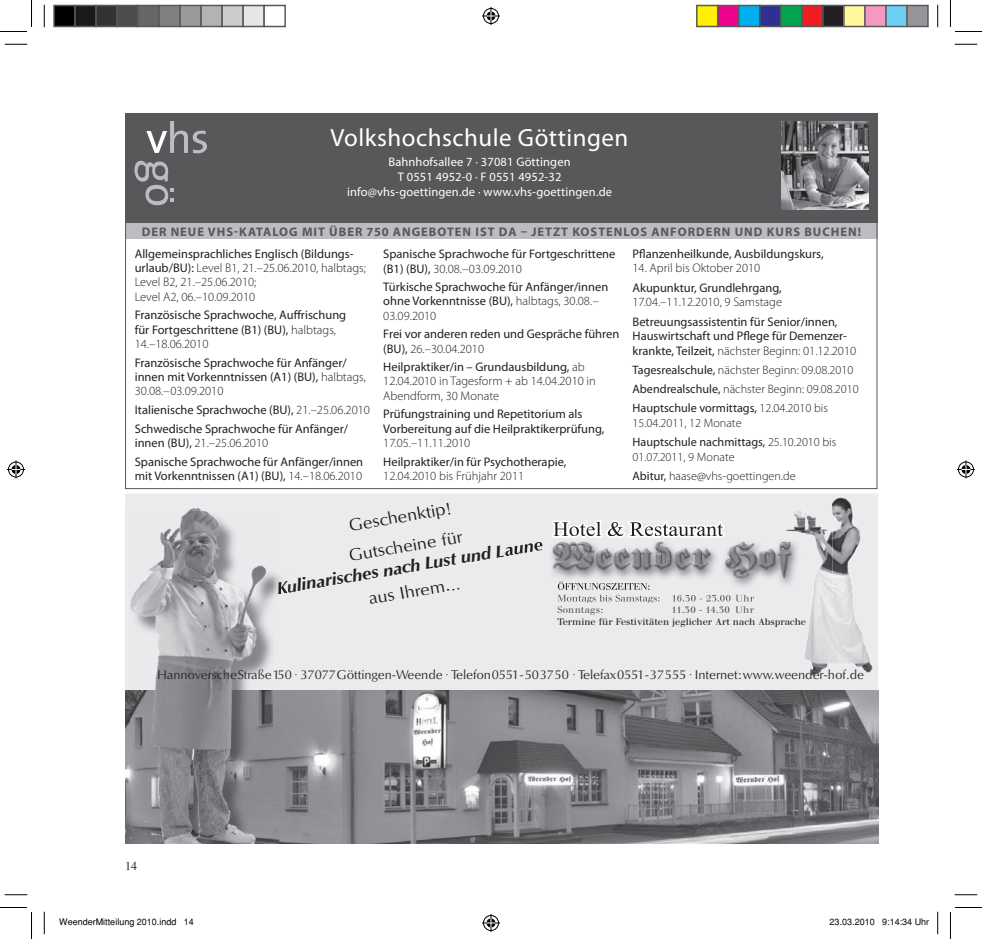
<style>
.page{position:relative;width:982px;height:939px;background:#fff}
.page>*{position:absolute;margin:0;border:0;box-sizing:border-box;transform-origin:0 0}
.t1{font:24.9px "Myriad Pro";letter-spacing:.02em;color:#fff}
.t2{font:17.7px/30px "October SB";color:#231f20;scale:1.06 1}
.t3{font:17.7px "October SB Med Ita";color:#231f20;scale:1.06 1}
.t4{font:13.2px "October SB";letter-spacing:-.005em;color:#2a2829}
.t5{font:12.45px/14.5px "Myriad Pro";color:#231f20}
.t6{font:300 12.45px/14.2px "Myriad Pro";color:#231f20}
.t7{font:12.45px/15px "Myriad Pro";letter-spacing:.01em;color:#fff;text-align:center}
.t8{font:700 12.45px "Myriad Pro";letter-spacing:.08em;color:#57585a}
.t9{font:300 12.15px/19.2px "Myriad Pro";color:#231f20}
.t10{font:12px "Times";color:#231f20}
.t11{font:9.45px "Walbaum SB";color:#231f20;scale:1.06 1}
.t12{font:9.45px "Walbaum SB";letter-spacing:.02em;color:#5b5b5e;scale:1.06 1}
.t13{font:9px "Helvetica";color:#000}
.s1{font-weight:400}
.s2{font-weight:300}
</style>
<div class="page">
<div style="left:125px;top:113px;width:752px;height:111px;background:#57585a"></div>
<div style="left:125px;top:224px;width:752px;height:15px;background:#bcbdc0"></div>
<svg style="left:134px;top:161px;width:40px;height:44px"></svg>
<svg style="left:146px;top:122px;width:60px;height:31px"></svg>
<img style="left:781px;top:122px;width:87px;height:88px">
<svg style="left:125px;top:493px;width:753px;height:197px;background:#e2e3e4"></svg>
<hr style="left:557px;top:602px;width:197px;height:1px;background:#eaebec">
<img style="left:289px;top:690px;width:589px;height:154px">
<img style="left:804px;top:493px;width:52px;height:184px">
<div style="left:557px;top:618px;width:248px;height:9px;background:#eaebec"></div>
<img style="left:131px;top:511px;width:158px;height:333px">
<img style="left:125px;top:508px;width:147px;height:182px">
<img style="left:125px;top:690px;width:6px;height:154px">
<img style="left:276px;top:579px;width:13px;height:16px">
<div style="left:289px;top:501px;width:216px;height:103px;background:#eaebec"></div>
<img style="left:572px;top:521px;width:211px;height:18px">
<img style="left:783px;top:521px;width:49px;height:81px">
<img style="left:558px;top:581px;width:92px;height:9px">
<img style="left:557px;top:595px;width:197px;height:7px">
<svg style="left:551px;top:520px;width:174px;height:18px"></svg>
<img style="left:715px;top:522px;width:8px;height:14px">
<img style="left:505px;top:537px;width:39px;height:19px">
<svg style="left:5px;top:44px;width:22px;height:1px"></svg>
<svg style="left:954px;top:44px;width:23px;height:1px"></svg>
<svg style="left:5px;top:894px;width:22px;height:1px"></svg>
<svg style="left:954px;top:894px;width:23px;height:1px"></svg>
<svg style="left:44px;top:5px;width:1px;height:22px"></svg>
<svg style="left:44px;top:912px;width:1px;height:22px"></svg>
<svg style="left:937px;top:5px;width:1px;height:22px"></svg>
<svg style="left:937px;top:912px;width:1px;height:22px"></svg>
<svg style="left:0;top:0;width:32px;height:32px"></svg>
<svg style="left:0;top:907px;width:32px;height:32px"></svg>
<svg style="left:950px;top:0;width:31px;height:32px"></svg>
<svg style="left:950px;top:907px;width:31px;height:32px"></svg>
<svg style="left:482px;top:7px;width:18px;height:18px"></svg>
<svg style="left:482px;top:914px;width:18px;height:18px"></svg>
<svg style="left:7px;top:460px;width:18px;height:18px"></svg>
<svg style="left:957px;top:460px;width:17px;height:18px"></svg>
<div style="left:54px;top:5px;width:21px;height:21px;background:#000"></div>
<div style="left:53px;top:5px;width:23px;height:22px;border:2px solid #595959"></div>
<div style="left:75px;top:5px;width:21px;height:21px;background:#1a1a1a"></div>
<div style="left:74px;top:5px;width:23px;height:22px;border:2px solid #595959"></div>
<div style="left:96px;top:5px;width:21px;height:21px;background:#333"></div>
<div style="left:95px;top:5px;width:23px;height:22px;border:2px solid #595959"></div>
<div style="left:117px;top:5px;width:21px;height:21px;background:#4d4d4d"></div>
<div style="left:116px;top:5px;width:23px;height:22px;border:2px solid #595959"></div>
<div style="left:138px;top:5px;width:21px;height:21px;background:#666"></div>
<div style="left:137px;top:5px;width:23px;height:22px;border:2px solid #595959"></div>
<div style="left:159px;top:5px;width:21px;height:21px;background:#808080"></div>
<div style="left:158px;top:5px;width:23px;height:22px;border:2px solid #595959"></div>
<div style="left:180px;top:5px;width:21px;height:21px;background:#999"></div>
<div style="left:179px;top:5px;width:23px;height:22px;border:2px solid #595959"></div>
<div style="left:201px;top:5px;width:21px;height:21px;background:#b3b3b3"></div>
<div style="left:200px;top:5px;width:23px;height:22px;border:2px solid #595959"></div>
<div style="left:222px;top:5px;width:21px;height:21px;background:#ccc"></div>
<div style="left:221px;top:5px;width:23px;height:22px;border:2px solid #595959"></div>
<div style="left:243px;top:5px;width:21px;height:21px;background:#e6e6e6"></div>
<div style="left:242px;top:5px;width:23px;height:22px;border:2px solid #595959"></div>
<div style="left:263px;top:5px;width:23px;height:22px;border:2px solid #595959"></div>
<div style="left:696px;top:5px;width:21px;height:21px;background:#fff101"></div>
<div style="left:696px;top:5px;width:22px;height:22px;border:2px solid #595959"></div>
<div style="left:717px;top:5px;width:21px;height:21px;background:#ed028c"></div>
<div style="left:717px;top:5px;width:22px;height:22px;border:2px solid #595959"></div>
<div style="left:738px;top:5px;width:21px;height:21px;background:#00aeef"></div>
<div style="left:738px;top:5px;width:22px;height:22px;border:2px solid #595959"></div>
<div style="left:759px;top:5px;width:21px;height:21px;background:#2e3092"></div>
<div style="left:759px;top:5px;width:22px;height:22px;border:2px solid #595959"></div>
<div style="left:780px;top:5px;width:21px;height:21px;background:#00a54f"></div>
<div style="left:780px;top:5px;width:22px;height:22px;border:2px solid #595959"></div>
<div style="left:801px;top:5px;width:21px;height:21px;background:#ee1d23"></div>
<div style="left:801px;top:5px;width:22px;height:22px;border:2px solid #595959"></div>
<div style="left:822px;top:5px;width:21px;height:21px;background:#231f20"></div>
<div style="left:822px;top:5px;width:22px;height:22px;border:2px solid #595959"></div>
<div style="left:843px;top:5px;width:21px;height:21px;background:#fff79a"></div>
<div style="left:843px;top:5px;width:22px;height:22px;border:2px solid #595959"></div>
<div style="left:864px;top:5px;width:21px;height:21px;background:#f499c2"></div>
<div style="left:864px;top:5px;width:22px;height:22px;border:2px solid #595959"></div>
<div style="left:885px;top:5px;width:21px;height:21px;background:#6bcff6"></div>
<div style="left:885px;top:5px;width:22px;height:22px;border:2px solid #595959"></div>
<div style="left:906px;top:5px;width:21px;height:21px;background:#939598"></div>
<div style="left:906px;top:5px;width:22px;height:22px;border:2px solid #595959"></div>
<h1 class="t1" style="left:330px;top:122px;width:299px">Volkshochschule Göttingen</h1>
<p class="t7" style="left:347px;top:155px;width:267px">Bahnhofsallee 7 · 37081 Göttingen<br>T 0551 4952-0 · F 0551 4952-32 info@vhs-goettingen.de · www.vhs-goettingen.de</p>
<p class="t8" style="left:142px;top:224px;width:720px">DER NEUE VHS-KATALOG MIT ÜBER 750 ANGEBOTEN IST DA – JETZT KOSTENLOS ANFORDERN UND KURS BUCHEN!</p>
<p class="t6" style="left:135px;top:246px;width:233px"><span class="s1">Allgemeinsprachliches Englisch (Bildungs&shy;urlaub/BU):</span> Level B1, 21.–25.06.2010, halbtags; Level B2, 21.–25.06.2010;<br>Level A2, 06.–10.09.2010</p>
<p class="t5" style="left:135px;top:308px;width:213px">Französische Sprachwoche, Auffrischung für Fortgeschrittene (B1) (BU), <span class="s2">halbtags,<br>14.–18.06.2010</span></p>
<p class="t5" style="left:135px;top:355px;width:233px">Französische Sprachwoche für Anfänger/ innen mit Vorkenntnissen (A1) (BU), <span class="s2">halbtags,<br>30.08.–03.09.2010</span></p>
<p class="t5" style="left:135px;top:400px;width:237px;line-height:18.8px">Italienische Sprachwoche (BU), <span class="s2">21.–25.06.2010<br></span>Schwedische Sprachwoche für Anfänger/</p>
<p class="t5" style="left:135px;top:433px;width:230px;line-height:18.8px">innen (BU), <span class="s2">21.–25.06.2010<br></span>Spanische Sprachwoche für Anfänger/innen</p>
<p class="t5" style="left:135px;top:468px;width:229px">mit Vorkenntnissen (A1) (BU), <span class="s2">14.–18.06.2010</span></p>
<p class="t5" style="left:383px;top:246px;width:234px">Spanische Sprachwoche für Fortgeschrittene (B1) (BU), <span class="s2">30.08.–03.09.2010</span></p>
<p class="t5" style="left:383px;top:279px;width:226px">Türkische Sprachwoche für Anfänger/innen ohne Vorkenntnisse (BU), <span class="s2">halbtags, 30.08.–<br>03.09.2010</span></p>
<p class="t5" style="left:383px;top:326px;width:237px">Frei vor anderen reden und Gespräche führen (BU), <span class="s2">26.–30.04.2010</span></p>
<p class="t6" style="left:383px;top:359px;width:214px"><span class="s1">Heilpraktiker/in – Grundausbildung,</span> ab<br>12.04.2010 in Tagesform + ab 14.04.2010 in<br>Abendform, 30 Monate</p>
<p class="t5" style="left:383px;top:407px;width:223px">Prüfungstraining und Repetitorium als<br>Vorbereitung auf die Heilpraktikerprüfung,</p>
<p class="t6" style="left:383px;top:436px;width:89px">17.05.–11.11.2010</p>
<p class="t5" style="left:383px;top:454px;width:184px">Heilpraktiker/in für Psychotherapie,</p>
<p class="t6" style="left:383px;top:469px;width:142px">12.04.2010 bis Frühjahr 2011</p>
<p class="t5" style="left:632px;top:246px;width:192px">Pflanzenheilkunde, Ausbildungskurs,</p>
<p class="t6" style="left:632px;top:261px;width:129px">14. April bis Oktober 2010</p>
<p class="t5" style="left:632px;top:280px;width:151px">Akupunktur, Grundlehrgang,</p>
<p class="t6" style="left:632px;top:295px;width:151px">17.04.–11.12.2010, 9 Samstage</p>
<p class="t5" style="left:632px;top:314px;width:225px">Betreuungsassistentin für Senior/innen,<br>Hauswirtschaft und Pflege für Demenzer&shy;krankte, Teilzeit, <span class="s2">nächster Beginn: 01.12.2010</span></p>
<p class="t9" style="left:632px;top:360px;width:228px"><span class="s1">Tagesrealschule,</span> nächster Beginn: 09.08.2010<br><span class="s1">Abendrealschule,</span> nächster Beginn: 09.08.2010<br><span class="s1">Hauptschule vormittags,</span> 12.04.2010 bis</p>
<p class="t9" style="left:632px;top:413px;width:205px">15.04.2011, 12 Monate<br><span class="s1">Hauptschule nachmittags,</span> 25.10.2010 bis</p>
<p class="t9" style="left:632px;top:447px;width:165px">01.07.2011, 9 Monate<br><span class="s1">Abitur,</span> haase@vhs-goettingen.de</p>
<h2 class="t2" style="left:341px;top:511px;width:110px;rotate:-10deg">Geschenktip!<br>Gutscheine für</h2>
<h2 class="t3" style="left:275px;top:580px;width:256px;rotate:-10deg">Kulinarisches nach Lust und Laune</h2>
<h2 class="t2" style="left:366px;top:584px;width:89px;rotate:-10deg">aus Ihrem...</h2>
<p class="t12" style="left:557px;top:605px;width:45px">Sonntags:</p>
<p class="t12" style="left:671px;top:605px;width:80px">11.30 - 14.30 Uhr</p>
<p class="t11" style="left:557px;top:616px;width:236px">Termine für Festivitäten jeglicher Art nach Absprache</p>
<p class="t4" style="left:157px;top:667px;width:708px">Hannoversche Straße 150 · 37077 Göttingen-Weende · Telefon 0551 - 50 37 50 · Telefax 0551 - 37 555 · Internet: www.weender-hof.de</p>
<p class="t10" style="left:125px;top:854px;width:13px">14</p>
<p class="t13" style="left:59px;top:917px;width:136px">WeenderMitteilung 2010.indd 14</p>
<p class="t13" style="left:829px;top:917px;width:101px">23.03.2010 9:14:34 Uhr</p>
</div>
